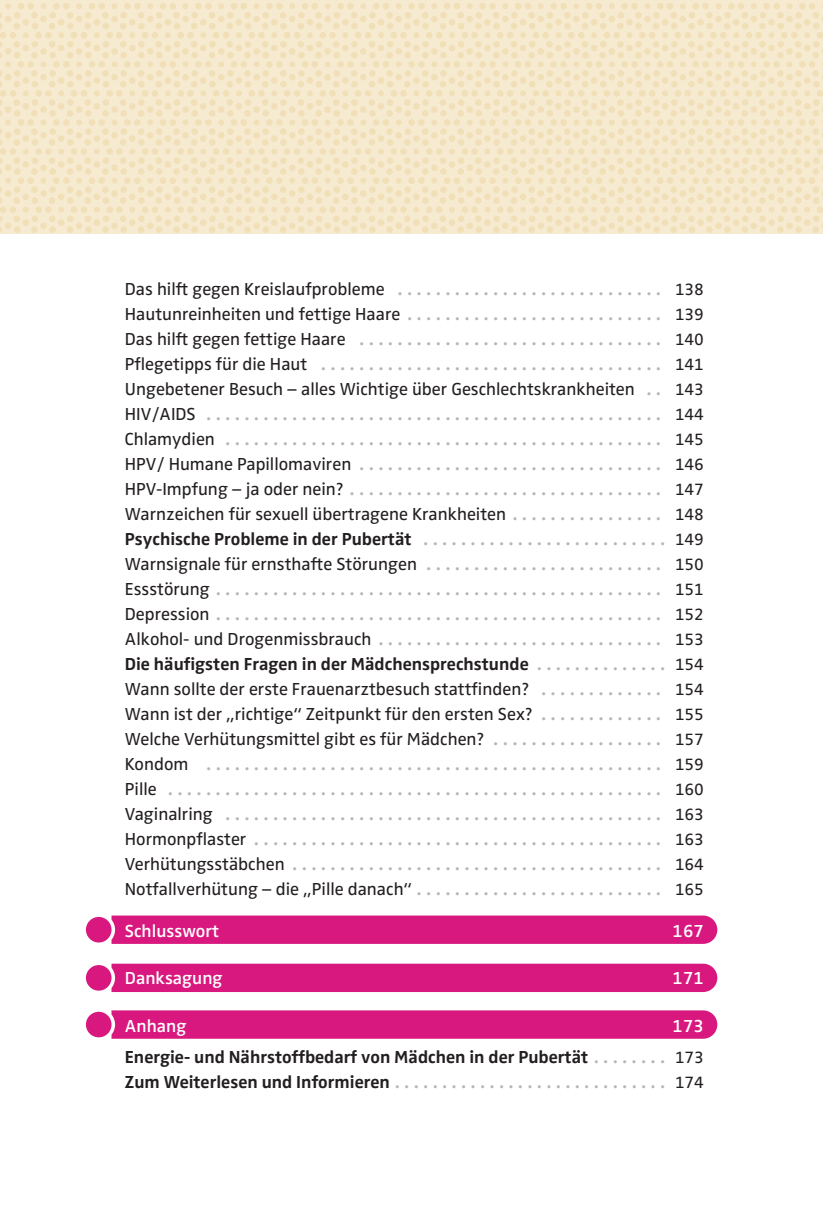
<style>
.page{position:relative;width:823px;height:1219px;background:#fff}
.page>*{position:absolute;margin:0;border:0;box-sizing:border-box;transform-origin:0 0}
.iHV_Überschrift_3{font:600 20px "Zwo Pro";color:#b4b5b8}
.iHV_Überschrift_2{font:600 20px "Zwo Pro";color:#b4b5b8}
.iHV_Überschrift_3-2{font:18px "Zwo Pro";color:#231f20}
.iHV_Überschrift_2-2{font:700 18px "Zwo Pro";color:#231f20}
.iHV_Überschrift_1{font:600 18px "Zwo Pro";color:#fff}
.s1{font-weight:600;font-size:20px;color:#b4b5b8}
.s2{font-size:17px}
.s3{font-weight:400;font-size:18px;color:#231f20}
.s4{font-weight:400;font-size:17px;color:#231f20}
.s5{font-weight:400;font-size:17px}
.s6{font-weight:700;font-size:18px;color:#231f20}
</style>
<div class="page">
<svg style="left:86px;top:915px;width:631px;height:29px;background:#dc338d"></svg>
<svg style="left:86px;top:964px;width:631px;height:28px;background:#da2585"></svg>
<svg style="left:86px;top:1010px;width:631px;height:29px;background:#dc338d"></svg>
<img style="left:0;top:0;width:822px;height:234px">
<div style="left:125px;top:920px;width:578px;height:21px;background:#d8187e"></div>
<div style="left:125px;top:968px;width:578px;height:21px;background:#d8187e"></div>
<div style="left:125px;top:1016px;width:578px;height:21px;background:#d8187e"></div>
<p class="iHV_Überschrift_3-2" style="left:125px;top:278px;width:580px">Das hilft gegen Kreislaufprobleme <span class="s1">. . . . . . . . . . . . . . . . . . . . . . . . . . . .</span> <span class="s2">138</span></p>
<p class="iHV_Überschrift_3-2" style="left:125px;top:303px;width:580px">Hautunreinheiten und fettige Haare <span class="s1">. . . . . . . . . . . . . . . . . . . . . . . . . . .</span> <span class="s2">139</span></p>
<p class="iHV_Überschrift_3" style="left:125px;top:326px;width:580px"><span class="s3">Das hilft gegen fettige Haare</span> . . . . . . . . . . . . . . . . . . . . . . . . . . . . . . . . <span class="s4">140</span></p>
<p class="iHV_Überschrift_3" style="left:125px;top:351px;width:580px"><span class="s3">Pflegetipps für die Haut</span> . . . . . . . . . . . . . . . . . . . . . . . . . . . . . . . . . . . . <span class="s4">141</span></p>
<p class="iHV_Überschrift_3-2" style="left:125px;top:378px;width:580px">Ungebetener Besuch – alles Wichtige über Geschlechtskrankheiten <span class="s1">. .</span> <span class="s2">143</span></p>
<p class="iHV_Überschrift_3" style="left:125px;top:401px;width:580px"><span class="s3">HIV/AIDS</span> . . . . . . . . . . . . . . . . . . . . . . . . . . . . . . . . . . . . . . . . . . . . . . . . <span class="s4">144</span></p>
<p class="iHV_Überschrift_3" style="left:125px;top:426px;width:580px"><span class="s3">Chlamydien</span> . . . . . . . . . . . . . . . . . . . . . . . . . . . . . . . . . . . . . . . . . . . . . . <span class="s4">145</span></p>
<p class="iHV_Überschrift_3" style="left:125px;top:451px;width:580px"><span class="s3">HPV/ Humane Papillomaviren</span> . . . . . . . . . . . . . . . . . . . . . . . . . . . . . . . . <span class="s4">146</span></p>
<p class="iHV_Überschrift_3" style="left:125px;top:476px;width:580px"><span class="s3">HPV-Impfung – ja oder nein?</span> . . . . . . . . . . . . . . . . . . . . . . . . . . . . . . . . . <span class="s4">147</span></p>
<p class="iHV_Überschrift_3-2" style="left:125px;top:503px;width:580px">Warnzeichen für sexuell übertragene Krankheiten <span class="s1">. . . . . . . . . . . . . . . .</span> <span class="s2">148</span></p>
<p class="iHV_Überschrift_2-2" style="left:125px;top:528px;width:580px">Psychische Probleme in der Pubertät <span class="s1">. . . . . . . . . . . . . . . . . . . . . . . . . .</span> <span class="s5">149</span></p>
<p class="iHV_Überschrift_3-2" style="left:125px;top:553px;width:580px">Warnsignale für ernsthafte Störungen <span class="s1">. . . . . . . . . . . . . . . . . . . . . . . . .</span> <span class="s2">150</span></p>
<p class="iHV_Überschrift_3" style="left:125px;top:576px;width:580px"><span class="s3">Essstörung</span> . . . . . . . . . . . . . . . . . . . . . . . . . . . . . . . . . . . . . . . . . . . . . . . <span class="s4">151</span></p>
<p class="iHV_Überschrift_3" style="left:125px;top:601px;width:580px"><span class="s3">Depression</span> . . . . . . . . . . . . . . . . . . . . . . . . . . . . . . . . . . . . . . . . . . . . . . . <span class="s4">152</span></p>
<p class="iHV_Überschrift_3" style="left:125px;top:626px;width:580px"><span class="s3">Alkohol- und Drogenmissbrauch</span> . . . . . . . . . . . . . . . . . . . . . . . . . . . . . . <span class="s4">153</span></p>
<p class="iHV_Überschrift_2-2" style="left:125px;top:653px;width:580px">Die häufigsten Fragen in der Mädchensprechstunde <span class="s1">. . . . . . . . . . . . . .</span> <span class="s5">154</span></p>
<p class="iHV_Überschrift_3-2" style="left:125px;top:678px;width:580px">Wann sollte der erste Frauenarztbesuch stattfinden? <span class="s1">. . . . . . . . . . . . .</span> <span class="s2">154</span></p>
<p class="iHV_Überschrift_3-2" style="left:125px;top:703px;width:580px">Wann ist der „richtige“ Zeitpunkt für den ersten Sex? <span class="s1">. . . . . . . . . . . . .</span> <span class="s2">155</span></p>
<p class="iHV_Überschrift_3-2" style="left:125px;top:728px;width:580px">Welche Verhütungsmittel gibt es für Mädchen? <span class="s1">. . . . . . . . . . . . . . . . . .</span> <span class="s2">157</span></p>
<p class="iHV_Überschrift_3" style="left:125px;top:751px;width:580px"><span class="s3">Kondom</span> . . . . . . . . . . . . . . . . . . . . . . . . . . . . . . . . . . . . . . . . . . . . . . . . <span class="s4">159</span></p>
<p class="iHV_Überschrift_3" style="left:125px;top:776px;width:580px"><span class="s3">Pille</span> . . . . . . . . . . . . . . . . . . . . . . . . . . . . . . . . . . . . . . . . . . . . . . . . . . . . <span class="s4">160</span></p>
<p class="iHV_Überschrift_3" style="left:125px;top:801px;width:580px"><span class="s3">Vaginalring</span> . . . . . . . . . . . . . . . . . . . . . . . . . . . . . . . . . . . . . . . . . . . . . . <span class="s4">163</span></p>
<p class="iHV_Überschrift_3" style="left:125px;top:826px;width:580px"><span class="s3">Hormonpflaster</span> . . . . . . . . . . . . . . . . . . . . . . . . . . . . . . . . . . . . . . . . . . . <span class="s4">163</span></p>
<p class="iHV_Überschrift_3" style="left:125px;top:851px;width:580px"><span class="s3">Verhütungsstäbchen</span> . . . . . . . . . . . . . . . . . . . . . . . . . . . . . . . . . . . . . . . <span class="s4">164</span></p>
<p class="iHV_Überschrift_3-2" style="left:125px;top:878px;width:580px">Notfallverhütung – die „Pille danach“ <span class="s1">. . . . . . . . . . . . . . . . . . . . . . . . . .</span> <span class="s2">165</span></p>
<p class="iHV_Überschrift_1" style="left:125px;top:920px;width:96px">Schlusswort</p>
<p class="iHV_Überschrift_1" style="left:672px;top:920px;width:33px">167</p>
<p class="iHV_Überschrift_1" style="left:125px;top:968px;width:99px">Danksagung</p>
<p class="iHV_Überschrift_1" style="left:672px;top:968px;width:33px">171</p>
<p class="iHV_Überschrift_1" style="left:125px;top:1015px;width:63px">Anhang</p>
<p class="iHV_Überschrift_1" style="left:672px;top:1015px;width:33px">173</p>
<p class="iHV_Überschrift_2-2" style="left:125px;top:1046px;width:580px">Energie- und Nährstoffbedarf von Mädchen in der Pubertät <span class="s1">. . . . . . . .</span> <span class="s5">173</span></p>
<p class="iHV_Überschrift_2" style="left:125px;top:1069px;width:580px"><span class="s6">Zum Weiterlesen und Informieren</span> . . . . . . . . . . . . . . . . . . . . . . . . . . . . . <span class="s4">174</span></p>
</div>
